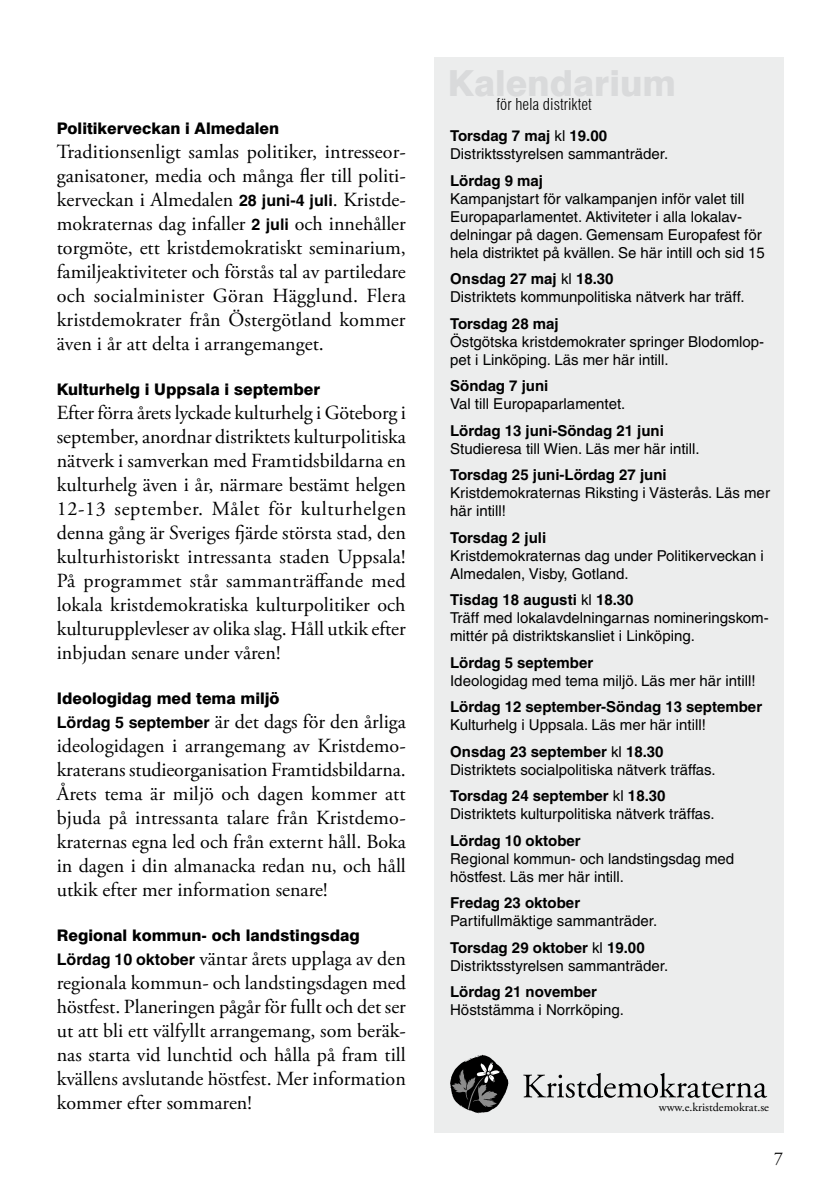
<style>
.page{position:relative;width:840px;height:1191px;background:#fff}
.page>*{position:absolute;margin:0;border:0;box-sizing:border-box;transform-origin:0 0}
.t1{font:20px/24px "Adobe Garamond Pro";color:#000;text-align:justify}
.t2{font:18px "Adobe Garamond Pro";color:#000}
.t3{font:800 16px "Swiss 721 BT";color:#000}
.t4{font:300 condensed 16px "Swiss 721 BT";color:#000}
.t5{font:15px/18px "Helvetica";color:#000}
.t6{font:700 15px "Helvetica";color:#000}
.t7{font:12px "Adobe Garamond Pro";letter-spacing:-.01em;color:#000}
.s1{font-family:"Helvetica";font-weight:700;font-size:16px}
.s2{font-weight:700}
</style>
<div class="page">
<div style="left:434px;top:57px;width:348px;height:1076px;background:#eceded"></div>
<svg style="left:450px;top:1054px;width:58px;height:60px"></svg>
<svg style="left:523px;top:1072px;width:243px;height:26px"></svg>
<p class="t3" style="left:57px;top:118px;width:224px">Politikerveckan i Almedalen</p>
<p class="t1" style="left:57px;top:140px;width:350px">Traditionsenligt samlas politiker, intresseor&shy;ganisatoner, media och många fler till politi&shy;kerveckan i Almedalen <span class="s1">28 juni-4 juli</span>. Kristde&shy;mokraternas dag infaller <span class="s1">2 juli</span> och innehåller torgmöte, ett kristdemokratiskt seminarium, familjeaktiviteter och förstås tal av partiledare och socialminister Göran Hägglund. Flera kristdemokrater från Östergötland kommer även i år att delta i arrangemanget.</p>
<p class="t3" style="left:57px;top:379px;width:264px">Kulturhelg i Uppsala i september</p>
<p class="t1" style="left:57px;top:401px;width:350px">Efter förra årets lyckade kulturhelg i Göteborg i september, anordnar distriktets kulturpolitiska nätverk i samverkan med Framtidsbildarna en kulturhelg även i år, närmare bestämt helgen 12-13 september. Målet för kulturhelgen denna gång är Sveriges fjärde största stad, den kulturhistoriskt intressanta staden Uppsala!<br>På programmet står sammanträffande med lokala kristdemokratiska kulturpolitiker och kulturupplevleser av olika slag. Håll utkik efter inbjudan senare under våren!</p>
<p class="t3" style="left:57px;top:688px;width:224px">Ideologidag med tema miljö</p>
<p class="t1" style="left:57px;top:710px;width:350px"><span class="s1">Lördag 5 september</span> är det dags för den årliga ideologidagen i arrangemang av Kristdemo&shy;kraterans studieorganisation Framtidsbildarna.<br>Årets tema är miljö och dagen kommer att bjuda på intressanta talare från Kristdemo&shy;kraternas egna led och från externt håll. Boka in dagen i din almanacka redan nu, och håll utkik efter mer information senare!</p>
<p class="t3" style="left:57px;top:925px;width:304px">Regional kommun- och landstingsdag</p>
<p class="t1" style="left:57px;top:947px;width:350px"><span class="s1">Lördag 10 oktober</span> väntar årets upplaga av den regionala kommun- och landstingsdagen med höstfest. Planeringen pågår för fullt och det ser ut att bli ett välfyllt arrangemang, som beräk&shy;nas starta vid lunchtid och hålla på fram till kvällens avslutande höstfest. Mer information kommer efter sommaren!</p>
<p class="t4" style="left:496px;top:94px;width:97px">för hela distriktet</p>
<p class="t5" style="left:450px;top:127px;width:219px"><span class="s2">Torsdag 7 maj</span> kl <span class="s2">19.00<br></span>Distriktsstyrelsen sammanträder.</p>
<p class="t6" style="left:450px;top:171px;width:94px">Lördag 9 maj</p>
<p class="t5" style="left:450px;top:189px;width:316px">Kampanjstart för valkampanjen inför valet till Europaparlamentet. Aktiviteter i alla lokalav&shy;delningar på dagen. Gemensam Europafest för hela distriktet på kvällen. Se här intill och sid 15</p>
<p class="t5" style="left:450px;top:270px;width:296px"><span class="s2">Onsdag 27 maj</span> kl <span class="s2">18.30<br></span>Distriktets kommunpolitiska nätverk har träff.</p>
<p class="t6" style="left:450px;top:314px;width:110px">Torsdag 28 maj</p>
<p class="t5" style="left:450px;top:332px;width:315px">Östgötska kristdemokrater springer Blodomlop&shy;pet i Linköping. Läs mer här intill.</p>
<p class="t6" style="left:450px;top:377px;width:100px">Söndag 7 juni</p>
<p class="t5" style="left:450px;top:395px;width:177px">Val till Europaparlamentet.</p>
<p class="t6" style="left:450px;top:421px;width:215px">Lördag 13 juni-Söndag 21 juni</p>
<p class="t5" style="left:450px;top:439px;width:251px">Studieresa till Wien. Läs mer här intill.</p>
<p class="t6" style="left:450px;top:466px;width:218px">Torsdag 25 juni-Lördag 27 juni</p>
<p class="t5" style="left:450px;top:484px;width:321px">Kristdemokraternas Riksting i Västerås. Läs mer här intill!</p>
<p class="t6" style="left:450px;top:528px;width:97px">Torsdag 2 juli</p>
<p class="t5" style="left:450px;top:546px;width:315px">Kristdemokraternas dag under Politikerveckan i<br>Almedalen, Visby, Gotland.</p>
<p class="t5" style="left:450px;top:591px;width:320px"><span class="s2">Tisdag 18 augusti</span> kl <span class="s2">18.30<br></span>Träff med lokalavdelningarnas nomineringskom&shy;mittér på distriktskansliet i Linköping.</p>
<p class="t6" style="left:450px;top:653px;width:144px">Lördag 5 september</p>
<p class="t5" style="left:450px;top:671px;width:307px">Ideologidag med tema miljö. Läs mer här intill!</p>
<p class="t6" style="left:450px;top:698px;width:313px">Lördag 12 september-Söndag 13 september</p>
<p class="t5" style="left:450px;top:711px;width:257px;line-height:26.6px">Kulturhelg i Uppsala. Läs mer här intill!<br><span class="s2">Onsdag 23 september</span> kl <span class="s2">18.30</span></p>
<p class="t5" style="left:450px;top:756px;width:267px;line-height:26.6px">Distriktets socialpolitiska nätverk träffas.<br><span class="s2">Torsdag 24 september</span> kl <span class="s2">18.30</span></p>
<p class="t5" style="left:450px;top:805px;width:266px">Distriktets kulturpolitiska nätverk träffas.</p>
<p class="t6" style="left:450px;top:831px;width:132px">Lördag 10 oktober</p>
<p class="t5" style="left:450px;top:849px;width:285px">Regional kommun- och landstingsdag med höstfest. Läs mer här intill.</p>
<p class="t6" style="left:450px;top:894px;width:131px">Fredag 23 oktober</p>
<p class="t5" style="left:450px;top:908px;width:208px;line-height:26.6px">Partifullmäktige sammanträder.<br><span class="s2">Torsdag 29 oktober</span> kl <span class="s2">19.00</span></p>
<p class="t5" style="left:450px;top:956px;width:219px">Distriktsstyrelsen sammanträder.</p>
<p class="t6" style="left:450px;top:983px;width:148px">Lördag 21 november</p>
<p class="t5" style="left:450px;top:1001px;width:175px">Höststämma i Norrköping.</p>
<p class="t7" style="left:658px;top:1099px;width:112px">www.e.kristdemokrat.se</p>
<p class="t2" style="left:773px;top:1147px;width:10px">7</p>
</div>
